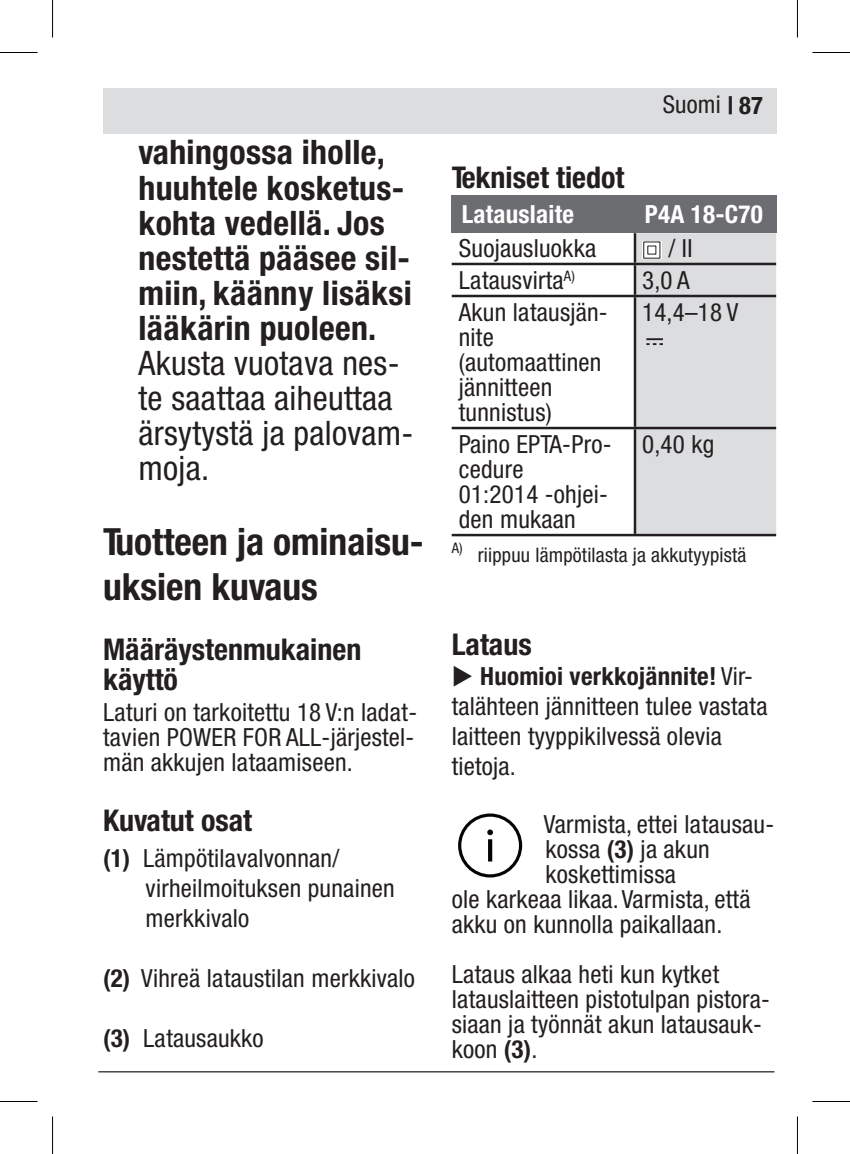
<style>
.page{position:relative;width:850px;height:1154px;background:#fff}
.page>*{position:absolute;margin:0;border:0;box-sizing:border-box;transform-origin:0 0}
.Underrubrik{font:37.5px/45px "GARDENA Pro Bo Cond";color:#231f20}
.Regular_Brödtext{font:33.75px/35px "GARDENA Pro Bo Cond";letter-spacing:.01em;color:#231f20}
.Underrubrik__nivå_2{font:30px/30px "GARDENA Pro Bo Cond";color:#231f20}
.Underrubrik-2{font:30px "GARDENA Pro Bo Cond";color:#231f20}
.Regular_Brödtext-2{font:condensed 25px/25px "GARDENA Pro";letter-spacing:.01em;color:#231f20}
.Tabell-rubriktext{font:25px "GARDENA Pro Bo Cond";letter-spacing:.01em;color:#fff}
.Regular_Brödtext-3{font:25px "GARDENA Pro Bo Cond";letter-spacing:.01em;color:#fff}
.A6-language_at_top_b{font:condensed 24.5px "GARDENA Pro";letter-spacing:.01em;color:#231f20}
.Regular_Brödtext-4{font:condensed 20px "GARDENA Pro";letter-spacing:.01em;color:#231f20}
.s1{font-family:"GARDENA Pro";font-stretch:condensed}
.s2{font-family:"GARDENA Pro Bo Cond";font-stretch:normal}
</style>
<div class="page">
<div style="left:103px;top:88px;width:673px;height:46px;background:#dcdddf"></div>
<hr style="left:98px;top:1071px;width:676px;height:1px;background:#231f20">
<div style="left:451px;top:195px;width:183px;height:38px;background:#6c6d70"></div>
<div style="left:634px;top:195px;width:141px;height:38px;background:#6c6d70"></div>
<svg style="left:451px;top:262px;width:182px;height:272px"></svg>
<div style="left:636px;top:233px;width:139px;height:301px;background:#dcdddf"></div>
<hr style="left:633px;top:233px;width:3px;height:30px;background:#231f20">
<hr style="left:451px;top:263px;width:183px;height:2px;background:#231f20">
<hr style="left:634px;top:263px;width:141px;height:2px;background:#231f20">
<hr style="left:633px;top:265px;width:3px;height:30px;background:#231f20">
<hr style="left:451px;top:295px;width:183px;height:2px;background:#231f20">
<hr style="left:634px;top:295px;width:141px;height:2px;background:#231f20">
<hr style="left:633px;top:297px;width:3px;height:130px;background:#231f20">
<hr style="left:451px;top:427px;width:183px;height:2px;background:#231f20">
<hr style="left:634px;top:427px;width:141px;height:2px;background:#231f20">
<hr style="left:633px;top:429px;width:3px;height:105px;background:#231f20">
<hr style="left:451px;top:534px;width:183px;height:2px;background:#231f20">
<hr style="left:634px;top:534px;width:141px;height:2px;background:#231f20">
<div style="left:641px;top:241px;width:20px;height:18px;background:#fff"></div>
<svg style="left:643px;top:242px;width:17px;height:17px"></svg>
<svg style="left:646px;top:338px;width:16px;height:7px"></svg>
<svg style="left:458px;top:813px;width:64px;height:64px"></svg>
<hr style="left:488px;top:839px;width:4px;height:22px;background:#040503">
<hr style="left:0;top:52px;width:38px;height:1px;background:#000">
<hr style="left:812px;top:52px;width:37px;height:1px;background:#000">
<hr style="left:0;top:1101px;width:38px;height:1px;background:#000">
<hr style="left:812px;top:1101px;width:37px;height:1px;background:#000">
<hr style="left:52px;top:0;width:1px;height:38px;background:#000">
<hr style="left:52px;top:1116px;width:1px;height:38px;background:#000">
<hr style="left:796px;top:0;width:1px;height:38px;background:#000">
<hr style="left:796px;top:1116px;width:1px;height:38px;background:#000">
<p class="Regular_Brödtext" style="left:138px;top:135px;width:276px">vahingossa iholle, huuhtele kosketus&shy;kohta vedellä. Jos nestettä pääsee sil&shy;miin, käänny lisäksi lääkärin puoleen.<br><span class="s1">Akusta vuotava nes&shy;te saattaa aiheuttaa ärsytystä ja palovam&shy;moja.</span></p>
<p class="Underrubrik" style="left:103px;top:518px;width:322px">Tuotteen ja ominaisu&shy;uksien kuvaus</p>
<p class="Underrubrik__nivå_2" style="left:103px;top:633px;width:260px">Määräystenmukainen käyttö</p>
<p class="Regular_Brödtext-2" style="left:103px;top:699px;width:315px;text-align:justify">Laturi on tarkoitettu 18 V:n ladat&shy;tavien POWER FOR ALL-järjestel&shy;män akkujen lataamiseen.</p>
<p class="Underrubrik__nivå_2" style="left:103px;top:804px;width:150px">Kuvatut osat</p>
<p class="Regular_Brödtext-2" style="left:103px;top:845px;width:238px"><span class="s2">(1)</span> Lämpötilavalvonnan/</p>
<p class="Regular_Brödtext-2" style="left:145px;top:872px;width:250px;line-height:30px">virheilmoituksen punainen merkkivalo</p>
<p class="Regular_Brödtext-2" style="left:103px;top:965px;width:313px"><span class="s2">(2)</span> Vihreä lataustilan merkkivalo</p>
<p class="Regular_Brödtext-2" style="left:103px;top:1025px;width:162px"><span class="s2">(3)</span> Latausaukko</p>
<p class="A6-language_at_top_b" style="left:662px;top:90px;width:101px">Suomi <span class="s2">| 87</span></p>
<p class="Underrubrik__nivå_2" style="left:451px;top:162px;width:174px">Tekniset tiedot</p>
<p class="Tabell-rubriktext" style="left:461px;top:199px;width:114px">Latauslaite</p>
<p class="Regular_Brödtext-3" style="left:644px;top:199px;width:119px">P4A 18-C70</p>
<p class="Regular_Brödtext-2" style="left:458px;top:235px;width:139px">Suojausluokka</p>
<p class="Regular_Brödtext-2" style="left:668px;top:235px;width:25px">/ II</p>
<p class="Regular_Brödtext-2" style="left:458px;top:267px;width:117px">Latausvirta<sup>A)</sup></p>
<p class="Regular_Brödtext-2" style="left:641px;top:267px;width:49px">3,0 A</p>
<p class="Regular_Brödtext-2" style="left:458px;top:299px;width:150px">Akun latausjän&shy;nite</p>
<p class="Regular_Brödtext-2" style="left:458px;top:349px;width:144px">(automaattinen jännitteen</p>
<p class="Regular_Brödtext-2" style="left:458px;top:399px;width:94px">tunnistus)</p>
<p class="Regular_Brödtext-2" style="left:641px;top:299px;width:98px">14,4–18 V</p>
<p class="Regular_Brödtext-2" style="left:458px;top:431px;width:154px">Paino EPTA‑Pro&shy;cedure</p>
<p class="Regular_Brödtext-2" style="left:458px;top:481px;width:151px">01:2014 -ohjei&shy;den mukaan</p>
<p class="Regular_Brödtext-2" style="left:641px;top:431px;width:74px">0,40 kg</p>
<p class="Regular_Brödtext-4" style="left:451px;top:543px;width:296px"><sup>A)</sup> riippuu lämpötilasta ja akkutyypistä</p>
<p class="Underrubrik-2" style="left:451px;top:626px;width:81px">Lataus</p>
<p class="Regular_Brödtext-2" style="left:451px;top:661px;width:317px;line-height:30px">◆ <span class="s2">Huomioi verkkojännite!</span> Vir&shy;talähteen jännitteen tulee vastata laitteen tyyppikilvessä olevia tietoja.</p>
<p class="Regular_Brödtext-2" style="left:543px;top:812px;width:231px">Varmista, ettei latausau&shy;kossa <span class="s2">(3)</span> ja akun koskettimissa</p>
<p class="Regular_Brödtext-2" style="left:451px;top:887px;width:300px">ole karkeaa likaa. Varmista, että akku on kunnolla paikallaan.</p>
<p class="Regular_Brödtext-2" style="left:451px;top:962px;width:320px">Lataus alkaa heti kun kytket latauslaitteen pistotulpan pistora&shy;siaan ja työnnät akun latausauk&shy;koon <span class="s2">(3)</span>.</p>
</div>
